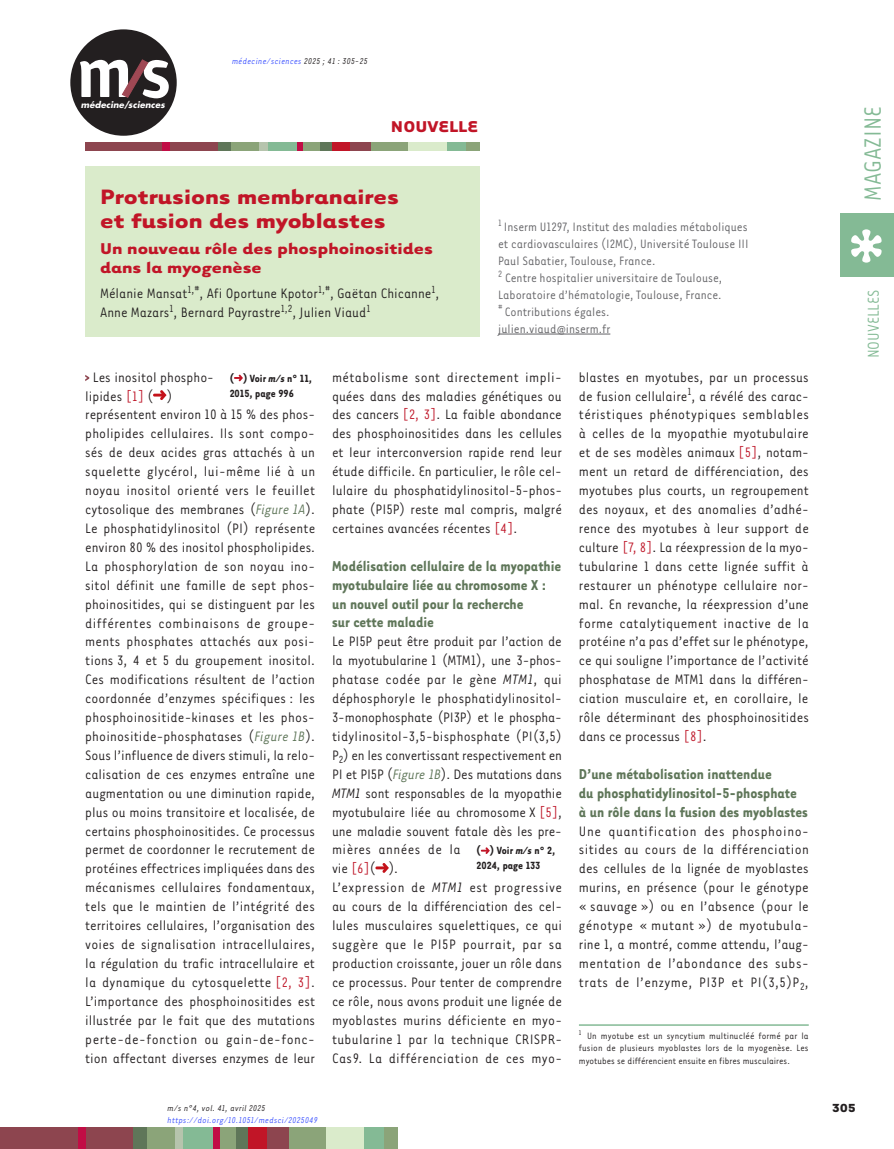
<style>
.page{position:relative;width:894px;height:1149px;background:#fff}
.page>*{position:absolute;margin:0;border:0;box-sizing:border-box;transform-origin:0 0}
.t1{font:27px "Tarzana Nar OT";color:#84ba95}
.t2{font:700 24px/24px "Tarzana Wide OT";color:#c11527}
.t3{font:700 18px/19.5px "Tarzana Wide OT";color:#c11527}
.t4{font:18px "Tarzana Nar OT";color:#84ba95}
.t5{font:700 16.5px/18.9px "Tarzana Nar OT";color:#5f7659}
.t6{font:15.75px/18.9px "Tarzana Nar OT";color:#231f20}
.t7{font:13.95px/17px "Tarzana Nar OT";color:#636366}
.t8{font:700 13.5px "Tarzana Wide OT";color:#231f20}
.t9{font:700 12px/15px "Tarzana Nar OT";color:#231f20}
.t10{font:10.5px/12.6px "Tarzana Nar OT";color:#231f20;text-align:justify}
.t11{font:italic 9.75px "Tarzana Nar OT";letter-spacing:.025em;color:#4055ff}
.t12{font:italic 9.75px "Tarzana Nar OT";letter-spacing:.025em;color:#231f20}
.t13{font:italic 700 8.55px "Futura";letter-spacing:.01em;color:#fff}
.s1{color:#231f20}
.s2{color:#bf182a}
.s3{font-style:italic;color:#5f7659}
.s4{font-style:italic}
</style>
<div class="page">
<div style="left:70px;top:29px;width:107px;height:107px;background:#231f20;border-radius:50%"></div>
<svg style="left:80px;top:60px;width:89px;height:38px"></svg>
<div style="left:0;top:1127px;width:134px;height:21px;background:#8d454f"></div>
<div style="left:235px;top:1127px;width:13px;height:21px;background:#5f7659"></div>
<div style="left:78px;top:1127px;width:7px;height:21px;background:#c10d45"></div>
<div style="left:133px;top:1127px;width:22px;height:21px;background:#5f7659"></div>
<div style="left:147px;top:1127px;width:30px;height:21px;background:#8ba479"></div>
<div style="left:175px;top:1127px;width:9px;height:21px;background:#b6c4ad"></div>
<div style="left:183px;top:1127px;width:30px;height:21px;background:#84ba95"></div>
<div style="left:217px;top:1127px;width:19px;height:21px;background:#8ba479"></div>
<div style="left:213px;top:1127px;width:6px;height:21px;background:#c10d45"></div>
<div style="left:248px;top:1127px;width:27px;height:21px;background:#c11527"></div>
<div style="left:287px;top:1127px;width:39px;height:21px;background:#8ba479"></div>
<div style="left:267px;top:1127px;width:21px;height:21px;background:#8d454f"></div>
<div style="left:326px;top:1127px;width:38px;height:21px;background:#daebcb"></div>
<div style="left:364px;top:1127px;width:20px;height:21px;background:#84ba95"></div>
<div style="left:383px;top:1127px;width:14px;height:21px;background:#8ba479"></div>
<div style="left:840px;top:213px;width:53px;height:63px;background:#84ba95"></div>
<svg style="left:851px;top:229px;width:30px;height:33px"></svg>
<hr style="left:498px;top:334px;width:112px;height:1px;background:#636366">
<svg style="left:85px;top:375px;width:4px;height:6px"></svg>
<svg style="left:153px;top:390px;width:13px;height:10px"></svg>
<svg style="left:375px;top:863px;width:14px;height:9px"></svg>
<hr style="left:578px;top:1024px;width:230px;height:1px;background:#84ba95">
<div style="left:85px;top:166px;width:394px;height:170px;background:#daebcb"></div>
<div style="left:85px;top:142px;width:133px;height:9px;background:#8d454f"></div>
<div style="left:218px;top:142px;width:26px;height:9px;background:#5f7659"></div>
<div style="left:318px;top:142px;width:13px;height:9px;background:#5f7659"></div>
<div style="left:231px;top:142px;width:29px;height:9px;background:#8ba479"></div>
<div style="left:267px;top:142px;width:29px;height:9px;background:#84ba95"></div>
<div style="left:446px;top:142px;width:20px;height:9px;background:#84ba95"></div>
<div style="left:301px;top:142px;width:18px;height:9px;background:#8ba479"></div>
<div style="left:465px;top:142px;width:14px;height:9px;background:#8ba479"></div>
<div style="left:370px;top:142px;width:39px;height:9px;background:#8ba479"></div>
<div style="left:408px;top:142px;width:39px;height:9px;background:#daebcb"></div>
<div style="left:259px;top:142px;width:8px;height:9px;background:#b6c4ad"></div>
<div style="left:163px;top:142px;width:7px;height:9px;background:#c10d45"></div>
<div style="left:296px;top:142px;width:6px;height:9px;background:#c10d45"></div>
<div style="left:331px;top:142px;width:27px;height:9px;background:#c11527"></div>
<div style="left:350px;top:142px;width:21px;height:9px;background:#8d454f"></div>
<svg style="left:234px;top:374px;width:9px;height:7px"></svg>
<svg style="left:480px;top:847px;width:9px;height:6px"></svg>
<p class="t13" style="left:81px;top:99px;width:85px">médecine/sciences</p>
<p class="t11" style="left:232px;top:55px;width:137px">médecine/sciences <span class="s1">2025 ; 41 : 305-25</span></p>
<p class="t3" style="left:391px;top:115px;width:89px">NOUVELLE</p>
<h2 class="t2" style="left:100px;top:183px;width:300px">Protrusions membranaires et fusion des myoblastes</h2>
<p class="t3" style="left:100px;top:237px;width:334px">Un nouveau rôle des phosphoinositides dans la myogenèse</p>
<p class="t6" style="left:100px;top:283px;width:340px">Mélanie Mansat<sup>1,#</sup>, Afi Oportune Kpotor<sup>1,#</sup>, Gaëtan Chicanne<sup>1</sup>,<br>Anne Mazars<sup>1</sup>, Bernard Payrastre<sup>1,2</sup>, Julien Viaud<sup>1</sup></p>
<p class="t7" style="left:498px;top:217px;width:252px"><sup>1</sup> Inserm U1297, Institut des maladies métaboliques et cardiovasculaires (I2MC), Université Toulouse III Paul Sabatier, Toulouse, France.<br><sup>2</sup> Centre hospitalier universitaire de Toulouse, Laboratoire d’hématologie, Toulouse, France.<br><sup>#</sup> Contributions égales.<br>julien.viaud@inserm.fr</p>
<p class="t6" style="left:85px;top:367px;width:231px;text-indent:8px">Les inositol phospho-<br>lipides <span class="s2">[1]</span> ( )<br>représentent environ 10 à 15 % des phos&shy;pholipides cellulaires. Ils sont compo&shy;sés de deux acides gras attachés à un squelette glycérol, lui-même lié à un noyau inositol orienté vers le feuillet cytosolique des membranes (<span class="s3">Figure 1A</span>).<br>Le phosphatidylinositol (PI) représente environ 80 % des inositol phospholipides.<br>La phosphorylation de son noyau ino&shy;sitol définit une famille de sept phos&shy;phoinositides, qui se distinguent par les différentes combinaisons de groupe&shy;ments phosphates attachés aux posi&shy;tions 3, 4 et 5 du groupement inositol.<br>Ces modifications résultent de l’action coordonnée d’enzymes spécifiques : les phosphoinositide-kinases et les phos&shy;phoinositide-phosphatases (<span class="s3">Figure 1B</span>).<br>Sous l’influence de divers stimuli, la relo&shy;calisation de ces enzymes entraîne une augmentation ou une diminution rapide, plus ou moins transitoire et localisée, de certains phosphoinositides. Ce processus permet de coordonner le recrutement de protéines effectrices impliquées dans des mécanismes cellulaires fondamentaux, tels que le maintien de l’intégrité des territoires cellulaires, l’organisation des voies de signalisation intracellulaires, la régulation du trafic intracellulaire et la dynamique du cytosquelette <span class="s2">[2, 3]</span>.<br>L’importance des phosphoinositides est illustrée par le fait que des mutations perte-de-fonction ou gain-de-fonc&shy;tion affectant diverses enzymes de leur</p>
<p class="t6" style="left:332px;top:367px;width:231px;text-align:justify">métabolisme sont directement impli&shy;quées dans des maladies génétiques ou des cancers <span class="s2">[2, 3]</span>. La faible abondance des phosphoinositides dans les cellules et leur interconversion rapide rend leur étude difficile. En particulier, le rôle cel&shy;lulaire du phosphatidylinositol-5-phos&shy;phate (PI5P) reste mal compris, malgré certaines avancées récentes <span class="s2">[4]</span>.</p>
<p class="t9" style="left:229px;top:370px;width:84px">( ) Voir <span class="s4">m/s</span> n° 11,<br>2015, page 996</p>
<p class="t5" style="left:332px;top:555px;width:231px">Modélisation cellulaire de la myopathie myotubulaire liée au chromosome X : un nouvel outil pour la recherche<br>sur cette maladie</p>
<p class="t6" style="left:332px;top:631px;width:231px">Le PI5P peut être produit par l’action de la myotubularine 1 (MTM1), une 3-phos&shy;phatase codée par le gène <span class="s4">MTM1</span>, qui déphosphoryle le phosphatidylinositol-3-monophosphate (PI3P) et le phospha&shy;tidylinositol-3,5-bisphosphate (PI(3,5)<br>P<sub>2</sub>) en les convertissant respectivement en PI et PI5P (<span class="s3">Figure 1B</span>). Des mutations dans <span class="s4">MTM1</span> sont responsables de la myopathie myotubulaire liée au chromosome X <span class="s2">[5]</span>, une maladie souvent fatale dès les pre&shy;mières années de la<br>vie <span class="s2">[6]</span>( ).<br>L’expression de <span class="s4">MTM1</span> est progressive au cours de la différenciation des cel&shy;lules musculaires squelettiques, ce qui suggère que le PI5P pourrait, par sa production croissante, jouer un rôle dans ce processus. Pour tenter de comprendre ce rôle, nous avons produit une lignée de myoblastes murins déficiente en myo&shy;tubularine 1 par la technique CRISPR-Cas9. La différenciation de ces myo-</p>
<p class="t9" style="left:476px;top:842px;width:80px">( ) Voir <span class="s4">m/s</span> n° 2,<br>2024, page 133</p>
<p class="t12" style="left:167px;top:1102px;width:100px">m/s n°4, vol. 41, avril 2025</p>
<p class="t11" style="left:167px;top:1114px;width:152px">https://doi.org/10.1051/medsci/2025049</p>
<p class="t6" style="left:578px;top:367px;width:231px;text-align:justify">blastes en myotubes, par un processus de fusion cellulaire<sup>1</sup>, a révélé des carac&shy;téristiques phénotypiques semblables à celles de la myopathie myotubulaire et de ses modèles animaux <span class="s2">[5]</span>, notam&shy;ment un retard de différenciation, des myotubes plus courts, un regroupement des noyaux, et des anomalies d’adhé&shy;rence des myotubes à leur support de culture <span class="s2">[7, 8]</span>. La réexpression de la myo&shy;tubularine 1 dans cette lignée suffit à restaurer un phénotype cellulaire nor&shy;mal. En revanche, la réexpression d’une forme catalytiquement inactive de la protéine n’a pas d’effet sur le phénotype, ce qui souligne l’importance de l’activité phosphatase de MTM1 dans la différen&shy;ciation musculaire et, en corollaire, le rôle déterminant des phosphoinositides dans ce processus <span class="s2">[8]</span>.</p>
<p class="t5" style="left:578px;top:763px;width:230px">D’une métabolisation inattendue<br>du phosphatidylinositol-5-phosphate à un rôle dans la fusion des myoblastes</p>
<p class="t6" style="left:578px;top:820px;width:231px;text-align:justify">Une quantification des phosphoino&shy;sitides au cours de la différenciation des cellules de la lignée de myoblastes murins, en présence (pour le génotype « sauvage ») ou en l’absence (pour le génotype « mutant ») de myotubula&shy;rine 1, a montré, comme attendu, l’aug&shy;mentation de l’abondance des subs&shy;trats de l’enzyme, PI3P et PI(3,5)P<sub>2</sub>,</p>
<p class="t10" style="left:578px;top:1028px;width:231px"><sup>1</sup> Un myotube est un syncytium multinucléé formé par la fusion de plusieurs myoblastes lors de la myogenèse. Les myotubes se différencient ensuite en fibres musculaires.</p>
<h1 class="t1" style="left:856px;top:201px;width:96px;rotate:-90deg">MAGAZINE</h1>
<p class="t4" style="left:862px;top:358px;width:70px;rotate:-90deg">NOUVELLES</p>
<p class="t8" style="left:831px;top:1098px;width:26px">305</p>
</div>
